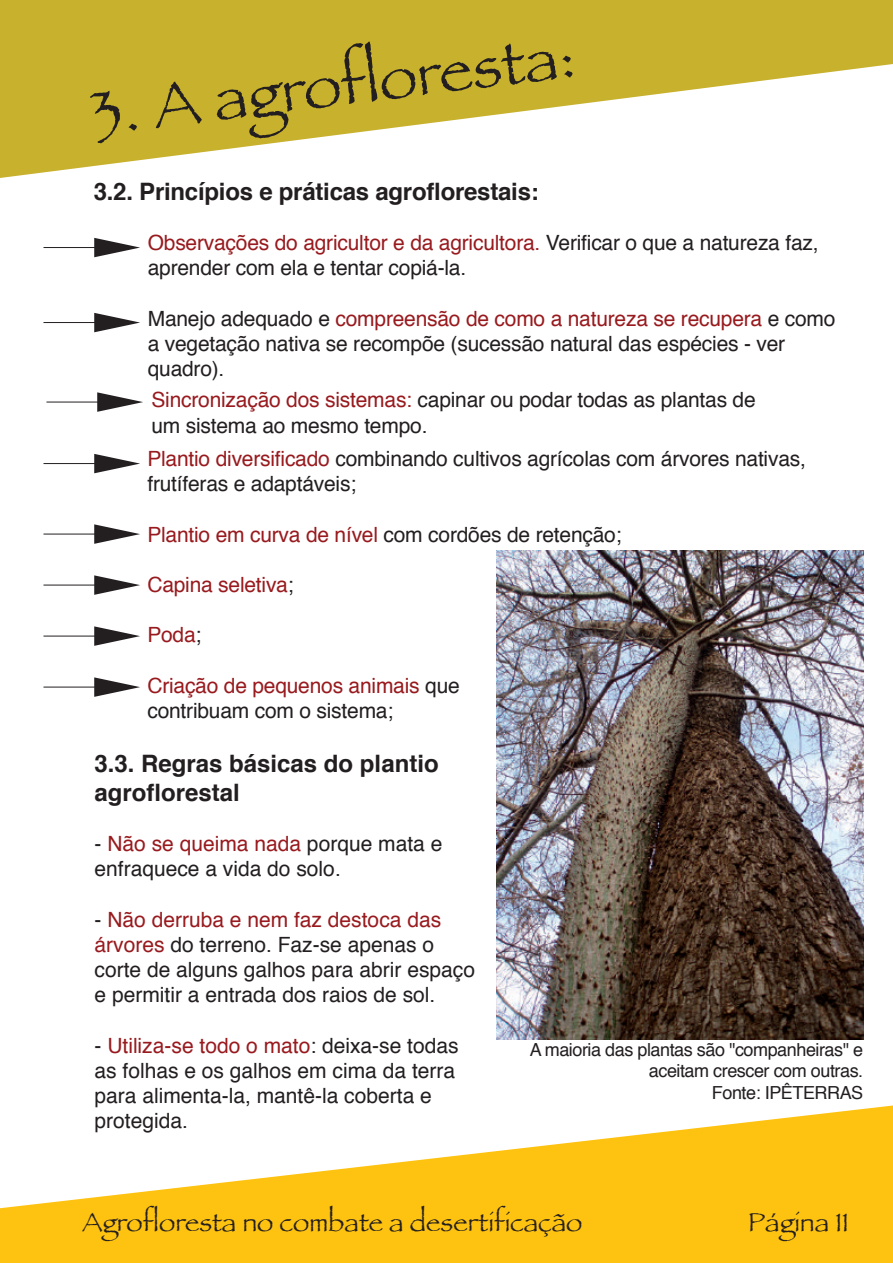
<style>
.page{position:relative;width:893px;height:1263px;background:#fff}
.page>*{position:absolute;margin:0;border:0;box-sizing:border-box;transform-origin:0 0}
.t1{font:63px "Papyrus";color:#231f20}
.t2{font:27px "Papyrus";color:#231f20}
.t3{font:700 24px/28.8px "Helvetica";color:#231f20}
.t4{font:21px/25.2px "Helvetica";letter-spacing:-.01em;color:#231f20}
.t5{font:21px "Helvetica";letter-spacing:-.01em;color:#981a1e}
.t6{font:18px/21.6px "Helvetica";letter-spacing:-.025em;color:#231f20;text-align:right}
.s1{color:#981a1e}
.s2{color:#231f20}
</style>
<div class="page">
<svg style="left:0;top:1105px;width:893px;height:158px;fill:#fec210"></svg>
<svg style="left:0;top:0;width:893px;height:178px;fill:#c7b12d"></svg>
<svg style="left:94px;top:238px;width:46px;height:19px"></svg>
<svg style="left:94px;top:454px;width:46px;height:19px"></svg>
<svg style="left:94px;top:524px;width:46px;height:20px"></svg>
<svg style="left:94px;top:575px;width:46px;height:20px"></svg>
<svg style="left:94px;top:626px;width:46px;height:20px"></svg>
<svg style="left:94px;top:677px;width:46px;height:20px"></svg>
<svg style="left:94px;top:313px;width:46px;height:19px"></svg>
<svg style="left:97px;top:392px;width:46px;height:20px"></svg>
<img style="left:496px;top:551px;width:367px;height:488px">
<h1 class="t1" style="left:88px;top:77px;width:488px;rotate:-7deg">3. A agrofloresta:</h1>
<p class="t3" style="left:94px;top:179px;width:447px">3.2. Princípios e práticas agroflorestais:</p>
<p class="t4" style="left:148px;top:232px;width:672px"><span class="s1">Observações do agricultor e da agricultora.</span> Verificar o que a natureza faz, aprender com ela e tentar copiá-la.</p>
<p class="t4" style="left:148px;top:307px;width:689px">Manejo adequado e <span class="s1">compreensão de como a natureza se recupera</span> e como a vegetação nativa se recompõe (sucessão natural das espécies - ver quadro).</p>
<p class="t4" style="left:151px;top:389px;width:606px"><span class="s1">Sincronização dos sistemas:</span> capinar ou podar todas as plantas de um sistema ao mesmo tempo.</p>
<p class="t4" style="left:147px;top:448px;width:660px"><span class="s1">Plantio diversificado</span> combinando cultivos agrícolas com árvores nativas, frutíferas e adaptáveis;</p>
<p class="t5" style="left:147px;top:525px;width:476px">Plantio em curva de nível <span class="s2">com cordões de retenção;</span></p>
<p class="t5" style="left:147px;top:576px;width:148px">Capina seletiva<span class="s2">;</span></p>
<p class="t5" style="left:147px;top:626px;width:56px">Poda<span class="s2">;</span></p>
<p class="t4" style="left:147px;top:674px;width:314px"><span class="s1">Criação de pequenos animais</span> que contribuam com o sistema;</p>
<p class="t3" style="left:94px;top:751px;width:346px">3.3. Regras básicas do plantio agroflorestal</p>
<p class="t4" style="left:94px;top:833px;width:349px">- <span class="s1">Não se queima nada</span> porque mata e enfraquece a vida do solo.</p>
<p class="t4" style="left:94px;top:908px;width:382px">- <span class="s1">Não derruba e nem faz destoca das árvores</span> do terreno. Faz-se apenas o corte de alguns galhos para abrir espaço e permitir a entrada dos raios de sol.</p>
<p class="t4" style="left:94px;top:1034px;width:366px">- <span class="s1">Utiliza-se todo o mato</span>: deixa-se todas as folhas e os galhos em cima da terra para alimenta-la, mantê-la coberta e protegida.</p>
<p class="t6" style="left:530px;top:1040px;width:335px">A maioria das plantas são "companheiras" e aceitam crescer com outras.<br>Fonte: IPÊTERRAS</p>
<p class="t2" style="left:83px;top:1206px;width:501px">Agrofloresta no combate a desertificação</p>
<p class="t2" style="left:748px;top:1206px;width:103px">Página 11</p>
</div>
